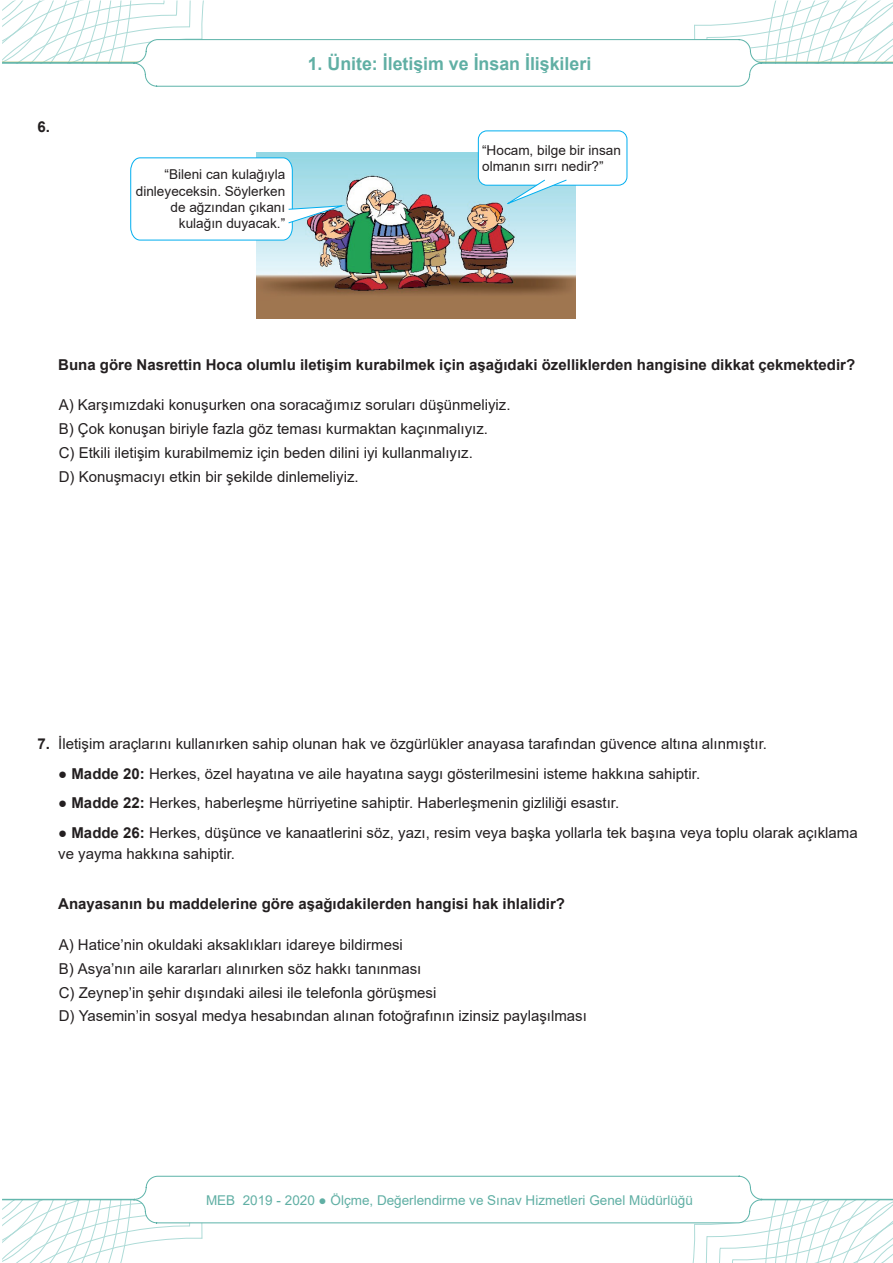
<style>
.page{position:relative;width:893px;height:1263px;background:#fff}
.page>*{position:absolute;margin:0;border:0;box-sizing:border-box;transform-origin:0 0}
.t1{font:700 18px "Arial";color:#60afa4}
.t2{font:15px/23.7px "Arial";color:#231f20}
.t3{font:700 15px "Arial";color:#231f20}
.t4{font:13.65px/16.4px "Arial";color:#231f20}
.t5{font:13.5px "Arial";color:#60afa4}
.s1{font-weight:700}
</style>
<div class="page">
<svg style="left:2px;top:1175px;width:891px;height:88px"></svg>
<svg style="left:2px;top:0;width:891px;height:87px"></svg>
<img style="left:257px;top:153px;width:319px;height:166px">
<div style="left:478px;top:131px;width:149px;height:54px;background:#fff;border-radius:9px"></div>
<div style="left:478px;top:130px;width:149px;height:56px;border:1px solid #00aeef;border-radius:9px"></div>
<svg style="left:499px;top:179px;width:69px;height:29px"></svg>
<svg style="left:130px;top:157px;width:219px;height:84px"></svg>
<p class="t3" style="left:37px;top:116px;width:14px">6.</p>
<p class="t1" style="left:308px;top:51px;width:285px">1. Ünite: İletişim ve İnsan İlişkileri</p>
<p class="t4" style="left:136px;top:166px;width:151px;text-align:right">“Bileni can kulağıyla dinleyeceksin. Söylerken de ağzından çıkanı kulağın duyacak.”</p>
<p class="t4" style="left:482px;top:142px;width:140px">“Hocam, bilge bir insan olmanın sırrı nedir?”</p>
<p class="t3" style="left:58px;top:354px;width:798px">Buna göre Nasrettin Hoca olumlu iletişim kurabilmek için aşağıdaki özelliklerden hangisine dikkat çekmektedir?</p>
<p class="t2" style="left:59px;top:393px;width:453px">A) Karşımızdaki konuşurken ona soracağımız soruları düşünmeliyiz.<br>B) Çok konuşan biriyle fazla göz teması kurmaktan kaçınmalıyız.<br>C) Etkili iletişim kurabilmemiz için beden dilini iyi kullanmalıyız.<br>D) Konuşmacıyı etkin bir şekilde dinlemeliyiz.</p>
<p class="t2" style="left:37px;top:732px;width:731px"><span class="s1">7.</span> İletişim araçlarını kullanırken sahip olunan hak ve özgürlükler anayasa tarafından güvence altına alınmıştır.</p>
<p class="t2" style="left:58px;top:761px;width:643px">● <span class="s1">Madde 20:</span> Herkes, özel hayatına ve aile hayatına saygı gösterilmesini isteme hakkına sahiptir.</p>
<p class="t2" style="left:58px;top:791px;width:562px">● <span class="s1">Madde 22:</span> Herkes, haberleşme hürriyetine sahiptir. Haberleşmenin gizliliği esastır.</p>
<p class="t2" style="left:58px;top:822px;width:801px;line-height:21px">● <span class="s1">Madde 26:</span> Herkes, düşünce ve kanaatlerini söz, yazı, resim veya başka yollarla tek başına veya toplu olarak açıklama ve yayma hakkına sahiptir.</p>
<p class="t3" style="left:58px;top:894px;width:508px">Anayasanın bu maddelerine göre aşağıdakilerden hangisi hak ihlalidir?</p>
<p class="t2" style="left:59px;top:933px;width:530px">A) Hatice’nin okuldaki aksaklıkları idareye bildirmesi<br>B) Asya’nın aile kararları alınırken söz hakkı tanınması<br>C) Zeynep’in şehir dışındaki ailesi ile telefonla görüşmesi<br>D) Yasemin’in sosyal medya hesabından alınan fotoğrafının izinsiz paylaşılması</p>
<p class="t5" style="left:206px;top:1190px;width:488px">MEB 2019 - 2020 ● Ölçme, Değerlendirme ve Sınav Hizmetleri Genel Müdürlüğü</p>
</div>
